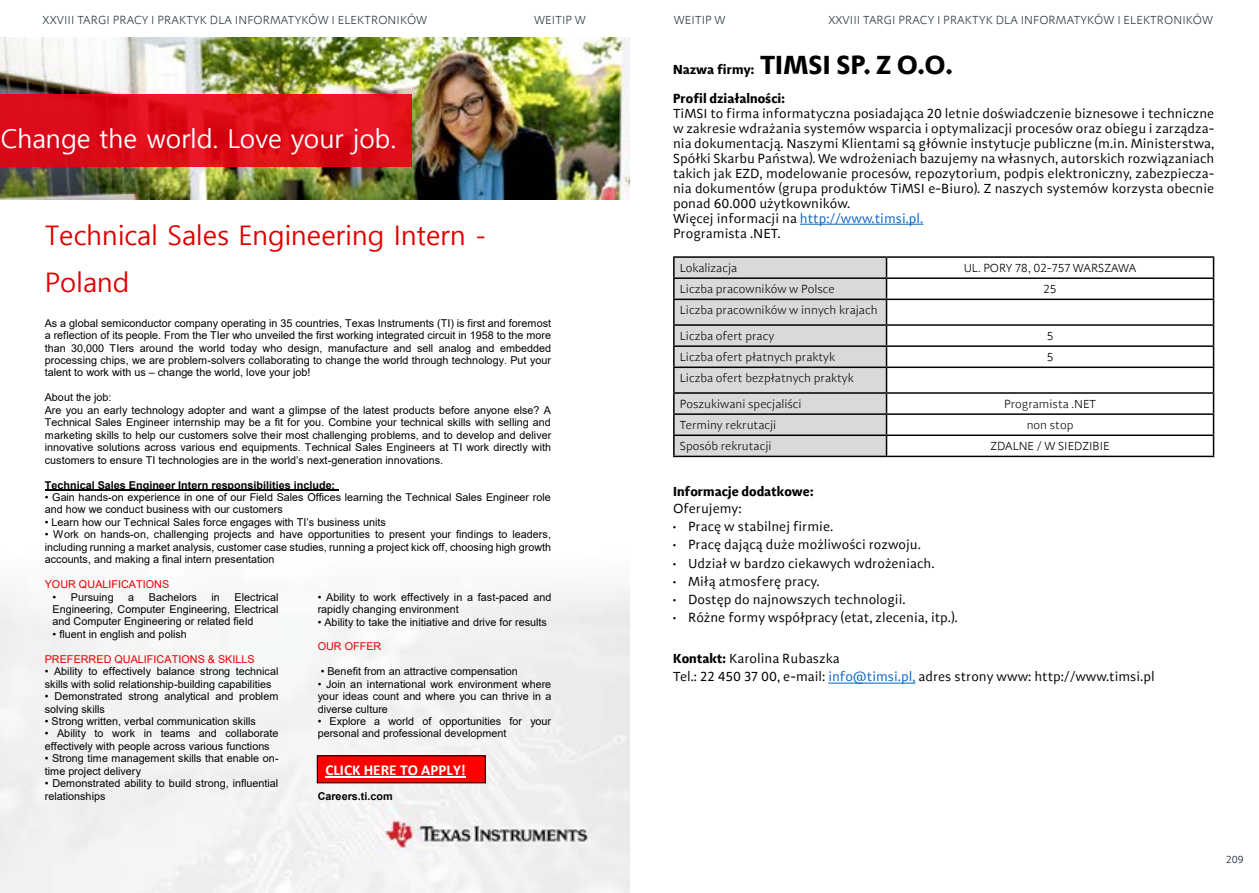
<style>
.page{position:relative;width:1259px;height:893px;background:#fff}
.page>*{position:absolute;margin:0;border:0;box-sizing:border-box;transform-origin:0 0}
.t1{font:27px/46.8px "Malgun Gothic";color:#df0000}
.t2{font:700 27px "Adagio Sans";letter-spacing:.01em;color:#000}
.t3{font:25.95px "Malgun Gothic";color:#fff}
.t4{font:700 15.15px "Calibri";color:#fff}
.t5{font:13.5px/15px "Adagio Sans";color:#000}
.t6{font:700 13.5px "Adagio Sans";color:#000}
.t7{font:300 12px/25.7px "Adagio Sans";color:#000}
.t8{font:300 12px "Adagio Sans";letter-spacing:.01em;color:#2d3943}
.t9{font:10.8px/12.5px "Arial";color:#000}
.t10{font:700 10.8px "Arial";color:#000}
.t11{font:10.8px "Arial";color:#e90000}
.t12{font:300 10.5px "Adagio Sans";color:#1a1f3c}
.s1{font-size:13.5px}
.s2{color:#0563c1}
.s3{font-weight:700}
</style>
<div class="page">
<img style="left:0;top:199px;width:629px;height:694px">
<img style="left:0;top:38px;width:629px;height:161px">
<div style="left:0;top:94px;width:411px;height:73px;background:#ea0011;opacity:.9"></div>
<div style="left:317px;top:756px;width:168px;height:27px;background:#f00"></div>
<hr style="left:325px;top:776px;width:141px;height:1px;background:#fff">
<hr style="left:45px;top:490px;width:293px;height:1px;background:#000">
<hr style="left:800px;top:224px;width:123px;height:1px;background:#0563c1">
<hr style="left:828px;top:683px;width:87px;height:1px;background:#0563c1">
<hr style="left:673px;top:256px;width:213px;height:2px;background:#000">
<hr style="left:886px;top:256px;width:328px;height:2px;background:#000">
<svg style="left:1212px;top:258px;width:2px;height:19px"></svg>
<hr style="left:886px;top:277px;width:328px;height:2px;background:#000">
<hr style="left:1212px;top:279px;width:2px;height:20px;background:#000">
<hr style="left:886px;top:299px;width:328px;height:1px;background:#000">
<hr style="left:1212px;top:300px;width:2px;height:24px;background:#000">
<hr style="left:886px;top:324px;width:328px;height:2px;background:#000">
<svg style="left:1212px;top:326px;width:2px;height:19px"></svg>
<hr style="left:886px;top:345px;width:328px;height:2px;background:#000">
<hr style="left:1212px;top:347px;width:2px;height:20px;background:#000">
<hr style="left:886px;top:367px;width:328px;height:1px;background:#000">
<hr style="left:1212px;top:368px;width:2px;height:24px;background:#000">
<hr style="left:886px;top:392px;width:328px;height:2px;background:#000">
<hr style="left:886px;top:413px;width:328px;height:2px;background:#000">
<svg style="left:1212px;top:394px;width:2px;height:40px"></svg>
<svg style="left:673px;top:257px;width:214px;height:199px"></svg>
<hr style="left:886px;top:434px;width:328px;height:2px;background:#000">
<hr style="left:885px;top:436px;width:2px;height:20px;background:#000">
<hr style="left:1212px;top:436px;width:2px;height:20px;background:#000">
<hr style="left:673px;top:456px;width:213px;height:1px;background:#000">
<hr style="left:886px;top:456px;width:328px;height:1px;background:#000">
<p class="t8" style="left:43px;top:12px;width:386px">XXVIII TARGI PRACY I PRAKTYK DLA INFORMATYKÓW I ELEKTRONIKÓW</p>
<p class="t8" style="left:534px;top:12px;width:53px">WEITIP W</p>
<p class="t8" style="left:674px;top:12px;width:53px">WEITIP W</p>
<p class="t8" style="left:828px;top:12px;width:386px">XXVIII TARGI PRACY I PRAKTYK DLA INFORMATYKÓW I ELEKTRONIKÓW</p>
<h1 class="t2" style="left:673px;top:47px;width:281px"><span class="s1">Nazwa firmy:</span> TIMSI SP. Z O.O.</h1>
<p class="t6" style="left:673px;top:89px;width:114px">Profil działalności:</p>
<p class="t5" style="left:673px;top:106px;width:543px">TiMSI to firma informatyczna posiadająca 20 letnie doświadczenie biznesowe i techniczne w zakresie wdrażania systemów wsparcia i optymalizacji procesów oraz obiegu i zarządza&shy;nia dokumentacją. Naszymi Klientami są głównie instytucje publiczne (m.in. Ministerstwa, Spółki Skarbu Państwa). We wdrożeniach bazujemy na własnych, autorskich rozwiązaniach takich jak EZD, modelowanie procesów, repozytorium, podpis elektroniczny, zabezpiecza&shy;nia dokumentów (grupa produktów TiMSI e-Biuro). Z naszych systemów korzysta obecnie ponad 60.000 użytkowników.<br>Więcej informacji na <span class="s2">http://www.timsi.pl.<br></span>Programista .NET.</p>
<p class="t7" style="left:680px;top:255px;width:59px">Lokalizacja</p>
<p class="t7" style="left:963px;top:255px;width:174px">UL. PORY 78, 02-757 WARSZAWA</p>
<p class="t7" style="left:680px;top:277px;width:156px">Liczba pracowników w Polsce</p>
<p class="t7" style="left:1043px;top:277px;width:15px">25</p>
<p class="t7" style="left:680px;top:298px;width:199px">Liczba pracowników w innych krajach<br>Liczba ofert pracy</p>
<h2 class="t3" style="left:1px;top:124px;width:397px">Change the world. Love your job.</h2>
<h1 class="t1" style="left:45px;top:213px;width:443px">Technical Sales Engineering Intern -<br>Poland</h1>
<p class="t9" style="left:45px;top:317px;width:508px;text-align:justify">As a global semiconductor company operating in 35 countries, Texas Instruments (TI) is first and foremost a reflection of its people. From the TIer who unveiled the first working integrated circuit in 1958 to the more than 30,000 TIers around the world today who design, manufacture and sell analog and embedded processing chips, we are problem-solvers collaborating to change the world through technology. Put your talent to work with us – change the world, love your job!</p>
<p class="t9" style="left:45px;top:391px;width:508px">About the job:<br>Are you an early technology adopter and want a glimpse of the latest products before anyone else? A Technical Sales Engineer internship may be a fit for you. Combine your technical skills with selling and marketing skills to help our customers solve their most challenging problems, and to develop and deliver innovative solutions across various end equipments. Technical Sales Engineers at TI work directly with customers to ensure TI technologies are in the world’s next-generation innovations.</p>
<p class="t10" style="left:45px;top:477px;width:292px">Technical Sales Engineer Intern responsibilities include:</p>
<p class="t9" style="left:45px;top:491px;width:507px">• Gain hands-on experience in one of our Field Sales Offices learning the Technical Sales Engineer role and how we conduct business with our customers</p>
<p class="t9" style="left:45px;top:516px;width:342px">• Learn how our Technical Sales force engages with TI’s business units</p>
<p class="t9" style="left:45px;top:528px;width:508px;text-align:justify">• Work on hands-on, challenging projects and have opportunities to present your findings to leaders, including running a market analysis, customer case studies, running a project kick off, choosing high growth accounts, and making a final intern presentation</p>
<p class="t11" style="left:45px;top:577px;width:126px">YOUR QUALIFICATIONS</p>
<p class="t9" style="left:53px;top:590px;width:63px">• Pursuing</p>
<p class="t9" style="left:128px;top:590px;width:7px">a</p>
<p class="t9" style="left:149px;top:590px;width:50px">Bachelors</p>
<p class="t9" style="left:212px;top:590px;width:10px">in</p>
<p class="t7" style="left:1046px;top:323px;width:8px">5</p>
<p class="t7" style="left:680px;top:344px;width:157px">Liczba ofert płatnych praktyk</p>
<p class="t7" style="left:1046px;top:344px;width:8px">5</p>
<p class="t7" style="left:680px;top:366px;width:175px">Liczba ofert bezpłatnych praktyk<br>Poszukiwani specjaliści</p>
<p class="t7" style="left:1004px;top:391px;width:93px">Programista .NET</p>
<p class="t7" style="left:680px;top:412px;width:98px">Terminy rekrutacji</p>
<p class="t7" style="left:1026px;top:412px;width:48px">non stop</p>
<p class="t7" style="left:680px;top:434px;width:93px">Sposób rekrutacji</p>
<p class="t7" style="left:990px;top:434px;width:121px">ZDALNE / W SIEDZIBIE</p>
<p class="t6" style="left:673px;top:483px;width:142px">Informacje dodatkowe:</p>
<p class="t5" style="left:673px;top:501px;width:70px">Oferujemy:</p>
<p class="t5" style="left:673px;top:519px;width:162px">• Pracę w stabilnej firmie.</p>
<p class="t5" style="left:673px;top:537px;width:249px">• Pracę dającą duże możliwości rozwoju.</p>
<p class="t5" style="left:673px;top:556px;width:263px">• Udział w bardzo ciekawych wdrożeniach.</p>
<p class="t5" style="left:673px;top:574px;width:148px">• Miłą atmosferę pracy.</p>
<p class="t5" style="left:673px;top:592px;width:234px">• Dostęp do najnowszych technologii.</p>
<p class="t5" style="left:673px;top:610px;width:286px">• Różne formy współpracy (etat, zlecenia, itp.).</p>
<p class="t5" style="left:673px;top:650px;width:483px;line-height:18px"><span class="s3">Kontakt:</span> Karolina Rubaszka<br>Tel.: 22 450 37 00, e-mail: <span class="s2">info@timsi.pl,</span> adres strony www: http://www.timsi.pl</p>
<p class="t9" style="left:318px;top:590px;width:235px">• Ability to work effectively in a fast-paced and rapidly changing environment</p>
<p class="t9" style="left:318px;top:615px;width:231px">• Ability to take the initiative and drive for results</p>
<p class="t11" style="left:318px;top:639px;width:65px">OUR OFFER</p>
<p class="t9" style="left:321px;top:665px;width:199px">• Benefit from an attractive compensation</p>
<p class="t9" style="left:318px;top:677px;width:235px;text-align:justify">• Join an international work environment where your ideas count and where you can thrive in a diverse culture</p>
<p class="t9" style="left:318px;top:715px;width:235px">• Explore a world of opportunities for your personal and professional development</p>
<p class="t9" style="left:53px;top:590px;width:227px;text-align:justify;text-indent:182px">Electrical Engineering, Computer Engineering, Electrical and Computer Engineering or related field</p>
<p class="t9" style="left:53px;top:628px;width:136px">• fluent in english and polish</p>
<p class="t11" style="left:45px;top:651px;width:211px">PREFERRED QUALIFICATIONS &amp; SKILLS</p>
<p class="t9" style="left:45px;top:665px;width:235px">• Ability to effectively balance strong technical skills with solid relationship-building capabilities</p>
<p class="t9" style="left:45px;top:690px;width:235px">• Demonstrated strong analytical and problem solving skills</p>
<p class="t9" style="left:45px;top:715px;width:212px">• Strong written, verbal communication skills</p>
<p class="t9" style="left:45px;top:727px;width:235px">• Ability to work in teams and collaborate effectively with people across various functions</p>
<p class="t9" style="left:45px;top:752px;width:235px">• Strong time management skills that enable on&shy;time project delivery</p>
<p class="t9" style="left:45px;top:777px;width:235px">• Demonstrated ability to build strong, influential relationships</p>
<h3 class="t4" style="left:325px;top:759px;width:142px">CLICK HERE TO APPLY!</h3>
<p class="t10" style="left:318px;top:788px;width:76px">Careers.ti.com</p>
<p class="t12" style="left:1226px;top:853px;width:19px">209</p>
</div>
